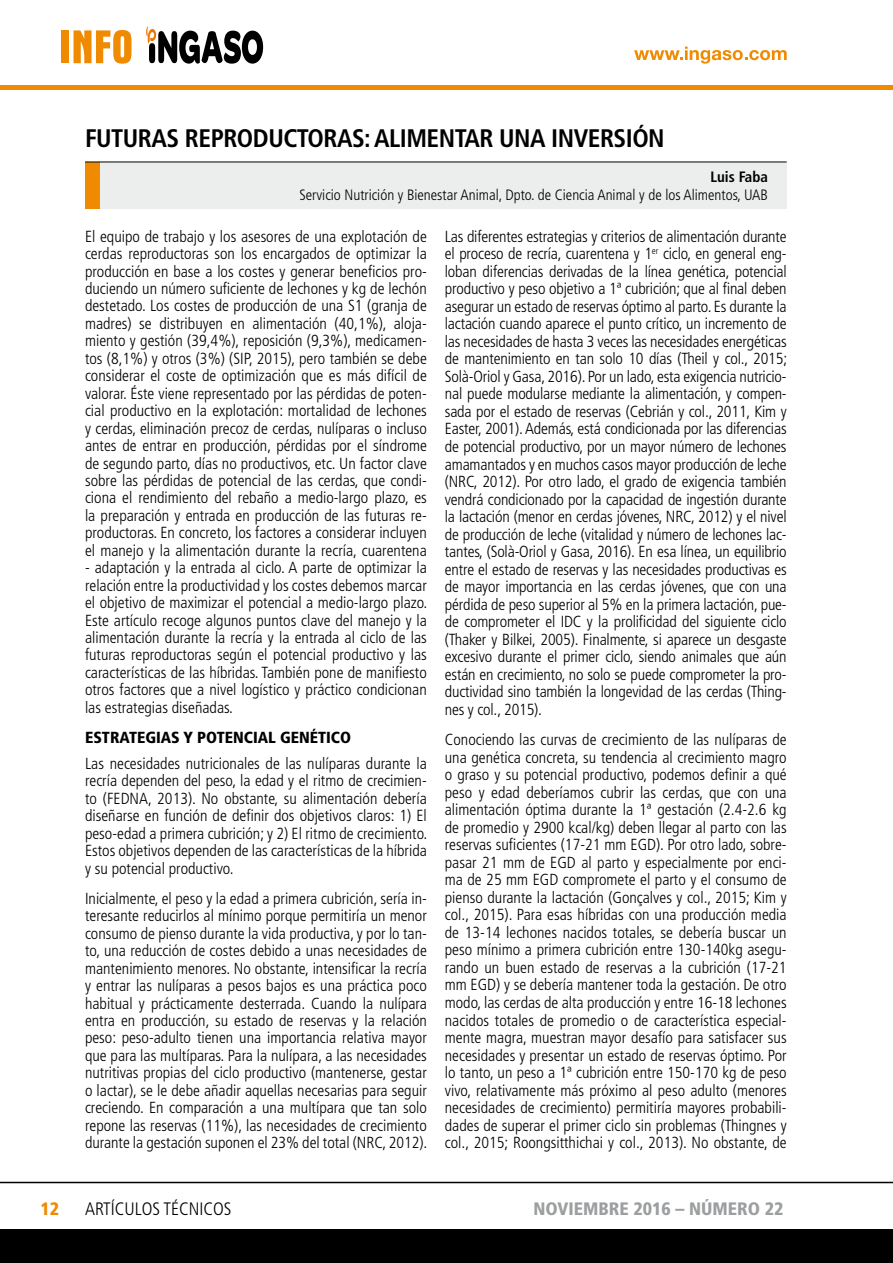
<style>
.page{position:relative;width:893px;height:1263px;background:#fff}
.page>*{position:absolute;margin:0;border:0;box-sizing:border-box;transform-origin:0 0}
.t1{font:700 condensed 25.35px "Frutiger";letter-spacing:-.02em;color:#000}
.t2{font:900 condensed 18px "Frutiger";color:#9c9e9f}
.t3{font:300 condensed 18px "Frutiger";color:#000}
.t4{font:900 condensed 18px "Frutiger";color:#f08a00}
.t5{font:300 condensed 16.05px/17.5px "Frutiger";color:#000;text-align:justify}
.t6{font:900 condensed 16.05px "Frutiger";color:#000}
.t7{font:300 condensed 15px "Frutiger";color:#000}
.t8{font:700 condensed 15px "Frutiger";color:#000}
</style>
<div class="page">
<hr style="left:0;top:85px;width:893px;height:4px;background:#f08a00">
<div style="left:0;top:1229px;width:893px;height:34px;background:#000"></div>
<hr style="left:0;top:1182px;width:893px;height:1px;background:#000">
<svg style="left:634px;top:47px;width:153px;height:17px"></svg>
<svg style="left:146px;top:26px;width:117px;height:38px"></svg>
<div style="left:62px;top:30px;width:7px;height:33px;background:#f08a00"></div>
<svg style="left:74px;top:30px;width:57px;height:34px"></svg>
<div style="left:85px;top:162px;width:702px;height:47px;background:#eceded"></div>
<div style="left:85px;top:162px;width:15px;height:47px;background:#f08a00"></div>
<hr style="left:85px;top:162px;width:702px;height:1px;background:#000">
<h1 class="t1" style="left:85px;top:123px;width:581px">FUTURAS REPRODUCTORAS: ALIMENTAR UNA INVERSIÓN</h1>
<p class="t8" style="left:710px;top:168px;width:59px">Luis Faba</p>
<p class="t7" style="left:299px;top:186px;width:470px">Servicio Nutrición y Bienestar Animal, Dpto. de Ciencia Animal y de los Alimentos, UAB</p>
<p class="t5" style="left:85px;top:228px;width:343px">El equipo de trabajo y los asesores de una explotación de cerdas reproductoras son los encargados de optimizar la producción en base a los costes y generar beneficios pro&shy;duciendo un número suficiente de lechones y kg de lechón destetado. Los costes de producción de una S1 (granja de madres) se distribuyen en alimentación (40,1%), aloja&shy;miento y gestión (39,4%), reposición (9,3%), medicamen&shy;tos (8,1%) y otros (3%) (SIP, 2015), pero también se debe considerar el coste de optimización que es más difícil de valorar. Éste viene representado por las pérdidas de poten&shy;cial productivo en la explotación: mortalidad de lechones y cerdas, eliminación precoz de cerdas, nulíparas o incluso antes de entrar en producción, pérdidas por el síndrome de segundo parto, días no productivos, etc. Un factor clave sobre las pérdidas de potencial de las cerdas, que condi&shy;ciona el rendimiento del rebaño a medio-largo plazo, es la preparación y entrada en producción de las futuras re&shy;productoras. En concreto, los factores a considerar incluyen el manejo y la alimentación durante la recría, cuarentena</p>
<p class="t5" style="left:85px;top:559px;width:344px">- adaptación y la entrada al ciclo. A parte de optimizar la relación entre la productividad y los costes debemos marcar el objetivo de maximizar el potencial a medio-largo plazo.<br>Este artículo recoge algunos puntos clave del manejo y la alimentación durante la recría y la entrada al ciclo de las futuras reproductoras según el potencial productivo y las características de las híbridas. También pone de manifiesto otros factores que a nivel logístico y práctico condicionan las estrategias diseñadas.</p>
<p class="t6" style="left:85px;top:728px;width:268px">ESTRATEGIAS Y POTENCIAL GENÉTICO</p>
<p class="t5" style="left:85px;top:755px;width:344px">Las necesidades nutricionales de las nulíparas durante la recría dependen del peso, la edad y el ritmo de crecimien&shy;to (FEDNA, 2013). No obstante, su alimentación debería diseñarse en función de definir dos objetivos claros: 1) El peso-edad a primera cubrición; y 2) El ritmo de crecimiento.<br>Estos objetivos dependen de las características de la híbrida y su potencial productivo.</p>
<p class="t5" style="left:85px;top:890px;width:344px">Inicialmente, el peso y la edad a primera cubrición, sería in&shy;teresante reducirlos al mínimo porque permitiría un menor consumo de pienso durante la vida productiva, y por lo tan&shy;to, una reducción de costes debido a unas necesidades de mantenimiento menores. No obstante, intensificar la recría y entrar las nulíparas a pesos bajos es una práctica poco habitual y prácticamente desterrada. Cuando la nulípara entra en producción, su estado de reservas y la relación peso: peso-adulto tienen una importancia relativa mayor que para las multíparas. Para la nulípara, a las necesidades nutritivas propias del ciclo productivo (mantenerse, gestar o lactar), se le debe añadir aquellas necesarias para seguir creciendo. En comparación a una multípara que tan solo repone las reservas (11%), las necesidades de crecimiento durante la gestación suponen el 23% del total (NRC, 2012).</p>
<p class="t5" style="left:445px;top:228px;width:344px">Las diferentes estrategias y criterios de alimentación durante el proceso de recría, cuarentena y 1<sup>er</sup> ciclo, en general eng&shy;loban diferencias derivadas de la línea genética, potencial productivo y peso objetivo a 1ª cubrición; que al final deben asegurar un estado de reservas óptimo al parto. Es durante la lactación cuando aparece el punto crítico, un incremento de las necesidades de hasta 3 veces las necesidades energéticas de mantenimiento en tan solo 10 días (Theil y col., 2015; Solà-Oriol y Gasa, 2016). Por un lado, esta exigencia nutricio&shy;nal puede modularse mediante la alimentación, y compen&shy;sada por el estado de reservas (Cebrián y col., 2011, Kim y Easter, 2001). Además, está condicionada por las diferencias de potencial productivo, por un mayor número de lechones amamantados y en muchos casos mayor producción de leche (NRC, 2012). Por otro lado, el grado de exigencia también vendrá condicionado por la capacidad de ingestión durante la lactación (menor en cerdas jóvenes, NRC, 2012) y el nivel de producción de leche (vitalidad y número de lechones lac&shy;tantes, (Solà-Oriol y Gasa, 2016). En esa línea, un equilibrio entre el estado de reservas y las necesidades productivas es de mayor importancia en las cerdas jóvenes, que con una pérdida de peso superior al 5% en la primera lactación, pue&shy;de comprometer el IDC y la prolificidad del siguiente ciclo (Thaker y Bilkei, 2005). Finalmente, si aparece un desgaste excesivo durante el primer ciclo, siendo animales que aún están en crecimiento, no solo se puede comprometer la pro&shy;ductividad sino también la longevidad de las cerdas (Thing&shy;nes y col., 2015).</p>
<p class="t5" style="left:445px;top:731px;width:343px">Conociendo las curvas de crecimiento de las nulíparas de una genética concreta, su tendencia al crecimiento magro o graso y su potencial productivo, podemos definir a qué peso y edad deberíamos cubrir las cerdas, que con una alimentación óptima durante la 1ª gestación (2.4-2.6 kg de promedio y 2900 kcal/kg) deben llegar al parto con las reservas suficientes (17-21 mm EGD). Por otro lado, sobre&shy;pasar 21 mm de EGD al parto y especialmente por enci&shy;ma de 25 mm EGD compromete el parto y el consumo de pienso durante la lactación (Gonçalves y col., 2015; Kim y col., 2015). Para esas híbridas con una producción media de 13-14 lechones nacidos totales, se debería buscar un peso mínimo a primera cubrición entre 130-140kg asegu&shy;rando un buen estado de reservas a la cubrición (17-21 mm EGD) y se debería mantener toda la gestación. De otro modo, las cerdas de alta producción y entre 16-18 lechones nacidos totales de promedio o de característica especial&shy;mente magra, muestran mayor desafío para satisfacer sus necesidades y presentar un estado de reservas óptimo. Por lo tanto, un peso a 1ª cubrición entre 150-170 kg de peso vivo, relativamente más próximo al peso adulto (menores necesidades de crecimiento) permitiría mayores probabili&shy;dades de superar el primer ciclo sin problemas (Thingnes y col., 2015; Roongsitthichai y col., 2013). No obstante, de</p>
<p class="t4" style="left:40px;top:1198px;width:20px">12</p>
<p class="t3" style="left:85px;top:1199px;width:148px">ARTÍCULOS TÉCNICOS</p>
<p class="t2" style="left:533px;top:1198px;width:252px">NOVIEMBRE 2016 – NÚMERO 22</p>
</div>
